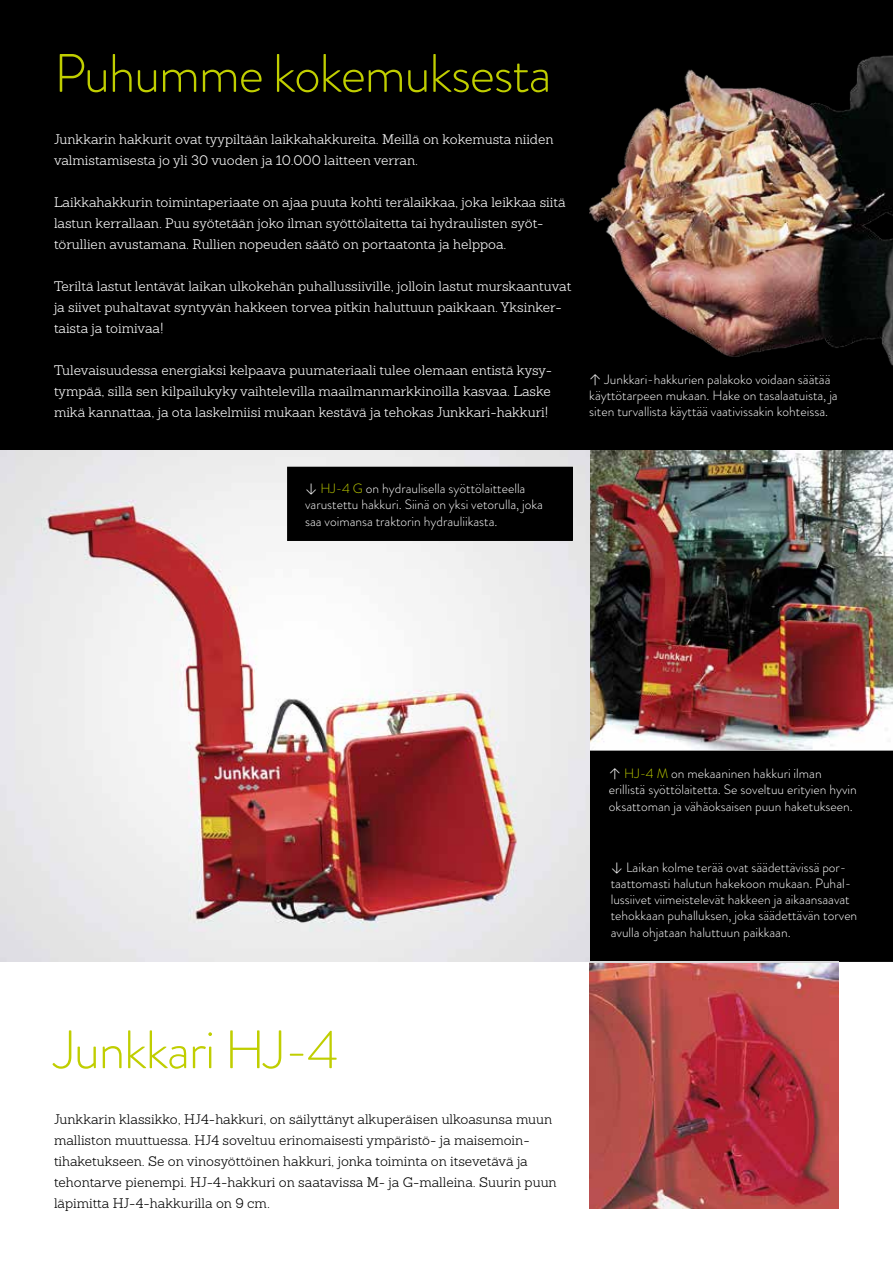
<style>
.page{position:relative;width:893px;height:1263px;background:#fff}
.page>*{position:absolute;margin:0;border:0;box-sizing:border-box;transform-origin:0 0}
.t1{font:300 54px "Brandon Grotesque";letter-spacing:-.025em;color:#c0ce00}
.t2{font:300 13.5px/21px "Sanchez";color:#fff}
.t3{font:300 13.5px/16.2px "Brandon Grotesque";color:#fff}
.t4{font:300 13.5px/21px "Sanchez";color:#000}
.s1{font-family:"Calibri"}
.s2{color:#c0ce00}
</style>
<div class="page">
<div style="left:590px;top:751px;width:303px;height:210px;background:#000"></div>
<div style="left:589px;top:751px;width:304px;height:211px;border:2px solid #000"></div>
<img style="left:589px;top:450px;width:304px;height:299px">
<img style="left:589px;top:963px;width:250px;height:246px">
<img style="left:0;top:450px;width:589px;height:512px">
<div style="left:0;top:0;width:893px;height:450px;background:#000"></div>
<img style="left:589px;top:55px;width:304px;height:311px">
<div style="left:288px;top:467px;width:284px;height:73px;background:#000"></div>
<div style="left:287px;top:467px;width:286px;height:74px;border:2px solid #000"></div>
<h1 class="t1" style="left:54px;top:36px;width:499px">Puhumme kokemuksesta</h1>
<p class="t2" style="left:54px;top:129px;width:501px">Junkkarin hakkurit ovat tyypiltään laikkahakkureita. Meillä on kokemusta niiden valmistamisesta jo yli 30 vuoden ja 10.000 laitteen verran.</p>
<p class="t2" style="left:54px;top:192px;width:513px">Laikkahakkurin toimintaperiaate on ajaa puuta kohti terälaikkaa, joka leikkaa siitä lastun kerrallaan. Puu syötetään joko ilman syöttölaitetta tai hydraulisten syöt&shy;törullien avustamana. Rullien nopeuden säätö on portaatonta ja helppoa.</p>
<p class="t2" style="left:54px;top:276px;width:519px">Teriltä lastut lentävät laikan ulkokehän puhallussiiville, jolloin lastut murskaantuvat ja siivet puhaltavat syntyvän hakkeen torvea pitkin haluttuun paikkaan. Yksinker&shy;taista ja toimivaa!</p>
<p class="t2" style="left:54px;top:360px;width:500px;text-align:justify">Tulevaisuudessa energiaksi kelpaava puumateriaali tulee olemaan entistä kysy&shy;tympää, sillä sen kilpailukyky vaihtelevilla maailmanmarkkinoilla kasvaa. Laske mikä kannattaa, ja ota laskelmiisi mukaan kestävä ja tehokas Junkkari-hakkuri!</p>
<p class="t3" style="left:589px;top:371px;width:250px"><span class="s1">↑</span> Junkkari-hakkurien palakoko voidaan säätää käyttötarpeen mukaan. Hake on tasalaatuista, ja siten turvallista käyttää vaativissakin kohteissa.</p>
<p class="t3" style="left:305px;top:480px;width:239px"><span class="s1">↓</span> <span class="s2">HJ-4 G</span> on hydraulisella syöttölaitteella varustettu hakkuri. Siinä on yksi vetorulla, joka saa voimansa traktorin hydrauliikasta.</p>
<h1 class="t1" style="left:54px;top:1013px;width:286px">Junkkari HJ-4</h1>
<p class="t4" style="left:54px;top:1109px;width:504px">Junkkarin klassikko, HJ4-hakkuri, on säilyttänyt alkuperäisen ulkoasunsa muun malliston muuttuessa. HJ4 soveltuu erinomaisesti ympäristö- ja maisemoin&shy;tihaketukseen. Se on vinosyöttöinen hakkuri, jonka toiminta on itsevetävä ja tehontarve pienempi. HJ-4-hakkuri on saatavissa M- ja G-malleina. Suurin puun läpimitta HJ-4-hakkurilla on 9 cm.</p>
<p class="t3" style="left:609px;top:765px;width:249px"><span class="s1">↑</span> <span class="s2">HJ-4 M</span> on mekaaninen hakkuri ilman erillistä syöttölaitetta. Se soveltuu erityien hyvin oksattoman ja vähäoksaisen puun haketukseen.</p>
<p class="t3" style="left:611px;top:859px;width:248px"><span class="s1">↓</span> Laikan kolme terää ovat säädettävissä por&shy;taattomasti halutun hakekoon mukaan. Puhal&shy;lussiivet viimeistelevät hakkeen ja aikaansaavat tehokkaan puhalluksen, joka säädettävän torven avulla ohjataan haluttuun paikkaan.</p>
</div>
